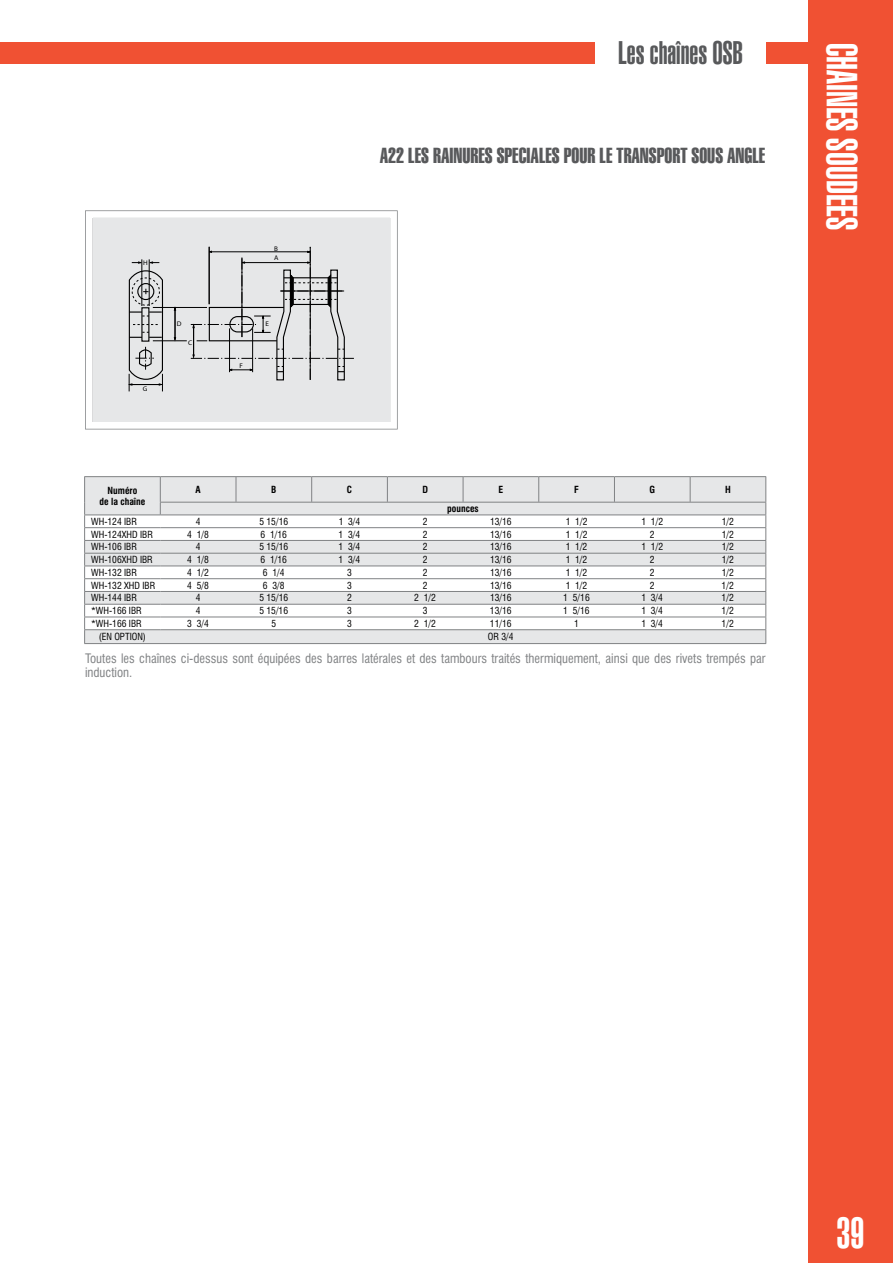
<style>
.page{position:relative;width:893px;height:1263px;background:#fff}
.page>*{position:absolute;margin:0;border:0;box-sizing:border-box;transform-origin:0 0}
.t1{font:36px "Swis 911 U Cm PL";color:#fff}
.t2{font:27px "Swis 911 U Cm PL";color:#58595b}
.t3{font:18px "Swis 911 X Cm PL";color:#58595b}
.t4{font:12px/14.4px "Swis 721 Cn PL";color:#808284}
.t5{font:9px "Swis 721 Cn PL";color:#000}
.t6{font:700 9px/10.8px "Swis 721 Cn PL";color:#000;text-align:center}
.t7{font:6.75px/9.9px "Myriad Pro";color:#000;scale:1.05 1}
.s1{font-size:18px}
</style>
<div class="page">
<div style="left:0;top:43px;width:893px;height:21px;background:#f05133"></div>
<div style="left:808px;top:0;width:85px;height:1263px;background:#f05133"></div>
<svg style="left:85px;top:477px;width:680px;height:166px;fill:#e6e7e8"></svg>
<div style="left:160px;top:502px;width:606px;height:13px;background:#e6e7e8"></div>
<hr style="left:84px;top:476px;width:76px;height:1px;background:#808284">
<hr style="left:160px;top:476px;width:76px;height:1px;background:#808284">
<hr style="left:236px;top:476px;width:76px;height:1px;background:#808284">
<svg style="left:236px;top:477px;width:1px;height:25px"></svg>
<hr style="left:312px;top:476px;width:75px;height:1px;background:#808284">
<svg style="left:311px;top:477px;width:1px;height:25px"></svg>
<hr style="left:387px;top:476px;width:76px;height:1px;background:#808284">
<svg style="left:387px;top:477px;width:1px;height:25px"></svg>
<hr style="left:463px;top:476px;width:76px;height:1px;background:#808284">
<svg style="left:463px;top:477px;width:1px;height:25px"></svg>
<hr style="left:539px;top:476px;width:75px;height:1px;background:#808284">
<svg style="left:538px;top:477px;width:1px;height:25px"></svg>
<hr style="left:614px;top:476px;width:76px;height:1px;background:#808284">
<svg style="left:614px;top:477px;width:1px;height:25px"></svg>
<hr style="left:690px;top:476px;width:76px;height:1px;background:#808284">
<svg style="left:690px;top:477px;width:1px;height:25px"></svg>
<hr style="left:160px;top:502px;width:76px;height:1px;background:#808284">
<svg style="left:160px;top:477px;width:1px;height:37px"></svg>
<hr style="left:236px;top:502px;width:530px;height:1px;background:#808284">
<hr style="left:84px;top:514px;width:76px;height:1px;background:#808284">
<hr style="left:160px;top:514px;width:606px;height:1px;background:#808284">
<hr style="left:84px;top:527px;width:76px;height:1px;background:#808284">
<hr style="left:160px;top:527px;width:606px;height:1px;background:#808284">
<hr style="left:84px;top:540px;width:76px;height:1px;background:#808284">
<hr style="left:160px;top:540px;width:606px;height:1px;background:#808284">
<hr style="left:84px;top:553px;width:76px;height:1px;background:#808284">
<hr style="left:160px;top:553px;width:606px;height:1px;background:#808284">
<hr style="left:84px;top:566px;width:76px;height:1px;background:#808284">
<hr style="left:160px;top:566px;width:606px;height:1px;background:#808284">
<hr style="left:84px;top:578px;width:76px;height:1px;background:#808284">
<hr style="left:160px;top:578px;width:606px;height:1px;background:#808284">
<hr style="left:84px;top:591px;width:76px;height:1px;background:#808284">
<hr style="left:160px;top:591px;width:606px;height:1px;background:#808284">
<hr style="left:84px;top:604px;width:76px;height:1px;background:#808284">
<hr style="left:160px;top:604px;width:606px;height:1px;background:#808284">
<hr style="left:84px;top:617px;width:76px;height:1px;background:#808284">
<hr style="left:160px;top:617px;width:606px;height:1px;background:#808284">
<hr style="left:84px;top:629px;width:76px;height:1px;background:#808284">
<svg style="left:84px;top:477px;width:1px;height:166px"></svg>
<hr style="left:160px;top:629px;width:606px;height:1px;background:#808284">
<svg style="left:765px;top:477px;width:1px;height:166px"></svg>
<hr style="left:84px;top:643px;width:682px;height:1px;background:#808284">
<svg style="left:85px;top:210px;width:313px;height:220px;background:#dcddde"></svg>
<div style="left:595px;top:38px;width:170px;height:30px;background:#fff"></div>
<h2 class="t2" style="left:618px;top:35px;width:126px">Les chaînes OSB</h2>
<p class="t7" style="left:143px;top:257px;width:6px">H</p>
<p class="t7" style="left:143px;top:384px;width:6px">G</p>
<p class="t7" style="left:177px;top:319px;width:6px">D</p>
<p class="t7" style="left:188px;top:337px;width:5px">C</p>
<p class="t7" style="left:274px;top:243px;width:6px">B<br>A</p>
<p class="t7" style="left:240px;top:361px;width:5px">F</p>
<p class="t7" style="left:265px;top:319px;width:5px">E</p>
<h3 class="t3" style="left:380px;top:144px;width:387px">A22 LES RAINURES SPECIALES POUR LE TRANSPORT SOUS ANGLE</h3>
<p class="t6" style="left:99px;top:485px;width:48px">Numéro<br>de la chaîne</p>
<p class="t6" style="left:196px;top:484px;width:7px">A</p>
<p class="t6" style="left:271px;top:484px;width:7px">B</p>
<p class="t6" style="left:347px;top:484px;width:7px">C</p>
<p class="t6" style="left:422px;top:484px;width:7px">D</p>
<p class="t6" style="left:499px;top:484px;width:6px">E</p>
<p class="t6" style="left:574px;top:484px;width:6px">F</p>
<p class="t6" style="left:649px;top:484px;width:7px">G</p>
<p class="t6" style="left:725px;top:484px;width:7px">H</p>
<p class="t6" style="left:447px;top:503px;width:33px">pounces</p>
<p class="t5" style="left:91px;top:516px;width:47px">WH-124 IBR</p>
<p class="t5" style="left:196px;top:516px;width:6px">4</p>
<p class="t5" style="left:259px;top:516px;width:30px">5 15/16</p>
<p class="t5" style="left:339px;top:516px;width:23px">1 3/4</p>
<p class="t5" style="left:423px;top:516px;width:6px">2</p>
<p class="t5" style="left:490px;top:516px;width:23px">13/16</p>
<p class="t5" style="left:566px;top:516px;width:23px">1 1/2</p>
<p class="t5" style="left:641px;top:516px;width:23px">1 1/2</p>
<p class="t5" style="left:722px;top:516px;width:14px">1/2</p>
<p class="t5" style="left:91px;top:528px;width:63px">WH-124XHD IBR</p>
<p class="t5" style="left:187px;top:528px;width:23px">4 1/8</p>
<p class="t5" style="left:261px;top:528px;width:28px">6 1/16</p>
<p class="t5" style="left:339px;top:528px;width:23px">1 3/4</p>
<p class="t5" style="left:423px;top:528px;width:6px">2</p>
<p class="t5" style="left:490px;top:528px;width:23px">13/16</p>
<p class="t5" style="left:566px;top:528px;width:23px">1 1/2</p>
<p class="t5" style="left:650px;top:528px;width:6px">2</p>
<p class="t5" style="left:722px;top:528px;width:14px">1/2</p>
<p class="t5" style="left:91px;top:541px;width:47px">WH-106 IBR</p>
<p class="t5" style="left:196px;top:541px;width:6px">4</p>
<p class="t5" style="left:259px;top:541px;width:30px">5 15/16</p>
<p class="t5" style="left:339px;top:541px;width:23px">1 3/4</p>
<p class="t5" style="left:423px;top:541px;width:6px">2</p>
<p class="t5" style="left:490px;top:541px;width:23px">13/16</p>
<p class="t5" style="left:566px;top:541px;width:23px">1 1/2</p>
<p class="t5" style="left:641px;top:541px;width:23px">1 1/2</p>
<p class="t5" style="left:722px;top:541px;width:14px">1/2</p>
<p class="t5" style="left:91px;top:554px;width:63px">WH-106XHD IBR</p>
<p class="t5" style="left:187px;top:554px;width:23px">4 1/8</p>
<p class="t5" style="left:261px;top:554px;width:28px">6 1/16</p>
<p class="t5" style="left:339px;top:554px;width:23px">1 3/4</p>
<p class="t5" style="left:423px;top:554px;width:6px">2</p>
<p class="t5" style="left:490px;top:554px;width:23px">13/16</p>
<p class="t5" style="left:566px;top:554px;width:23px">1 1/2</p>
<p class="t5" style="left:650px;top:554px;width:6px">2</p>
<p class="t5" style="left:722px;top:554px;width:14px">1/2</p>
<p class="t5" style="left:91px;top:567px;width:47px">WH-132 IBR</p>
<p class="t5" style="left:187px;top:567px;width:23px">4 1/2</p>
<p class="t5" style="left:263px;top:567px;width:23px">6 1/4</p>
<p class="t5" style="left:347px;top:567px;width:6px">3</p>
<p class="t5" style="left:423px;top:567px;width:6px">2</p>
<p class="t5" style="left:490px;top:567px;width:23px">13/16</p>
<p class="t5" style="left:566px;top:567px;width:23px">1 1/2</p>
<p class="t5" style="left:650px;top:567px;width:6px">2</p>
<p class="t5" style="left:722px;top:567px;width:14px">1/2</p>
<p class="t5" style="left:91px;top:579px;width:66px">WH-132 XHD IBR</p>
<p class="t5" style="left:187px;top:579px;width:23px">4 5/8</p>
<p class="t5" style="left:263px;top:579px;width:23px">6 3/8</p>
<p class="t5" style="left:347px;top:579px;width:6px">3</p>
<p class="t5" style="left:423px;top:579px;width:6px">2</p>
<p class="t5" style="left:490px;top:579px;width:23px">13/16</p>
<p class="t5" style="left:566px;top:579px;width:23px">1 1/2</p>
<p class="t5" style="left:650px;top:579px;width:6px">2</p>
<p class="t5" style="left:722px;top:579px;width:14px">1/2</p>
<p class="t5" style="left:91px;top:592px;width:47px">WH-144 IBR</p>
<p class="t5" style="left:196px;top:592px;width:6px">4</p>
<p class="t5" style="left:259px;top:592px;width:30px">5 15/16</p>
<p class="t5" style="left:347px;top:592px;width:6px">2</p>
<p class="t5" style="left:414px;top:592px;width:23px">2 1/2</p>
<p class="t5" style="left:490px;top:592px;width:23px">13/16</p>
<p class="t5" style="left:563px;top:592px;width:28px">1 5/16</p>
<p class="t5" style="left:641px;top:592px;width:23px">1 3/4</p>
<p class="t5" style="left:722px;top:592px;width:14px">1/2</p>
<p class="t5" style="left:91px;top:605px;width:52px">*WH-166 IBR</p>
<p class="t5" style="left:196px;top:605px;width:6px">4</p>
<p class="t5" style="left:259px;top:605px;width:30px">5 15/16</p>
<p class="t5" style="left:347px;top:605px;width:6px">3</p>
<p class="t5" style="left:423px;top:605px;width:6px">3</p>
<p class="t5" style="left:490px;top:605px;width:23px">13/16</p>
<p class="t5" style="left:563px;top:605px;width:28px">1 5/16</p>
<p class="t5" style="left:641px;top:605px;width:23px">1 3/4</p>
<p class="t5" style="left:722px;top:605px;width:14px">1/2</p>
<p class="t5" style="left:91px;top:618px;width:52px">*WH-166 IBR</p>
<p class="t5" style="left:187px;top:618px;width:23px">3 3/4</p>
<p class="t5" style="left:271px;top:618px;width:6px">5</p>
<p class="t5" style="left:347px;top:618px;width:6px">3</p>
<p class="t5" style="left:414px;top:618px;width:23px">2 1/2</p>
<p class="t5" style="left:490px;top:618px;width:23px">11/16</p>
<p class="t5" style="left:574px;top:618px;width:6px">1</p>
<p class="t5" style="left:641px;top:618px;width:23px">1 3/4</p>
<p class="t5" style="left:722px;top:618px;width:14px">1/2</p>
<p class="t5" style="left:99px;top:631px;width:49px">(EN OPTION)</p>
<p class="t5" style="left:488px;top:631px;width:27px">OR 3/4</p>
<h3 class="t4" style="left:85px;top:651px;width:682px">Toutes les chaînes ci-dessus sont équipées des barres latérales et des tambours traités thermiquement, ainsi que des rivets trempés par induction.</h3>
<h1 class="t1" style="left:865px;top:43px;width:189px;rotate:90deg">CHAINES SOUDEES</h1>
<h1 class="t1" style="left:836px;top:1209px;width:40px">39 <span class="s1">3</span></h1>
</div>
